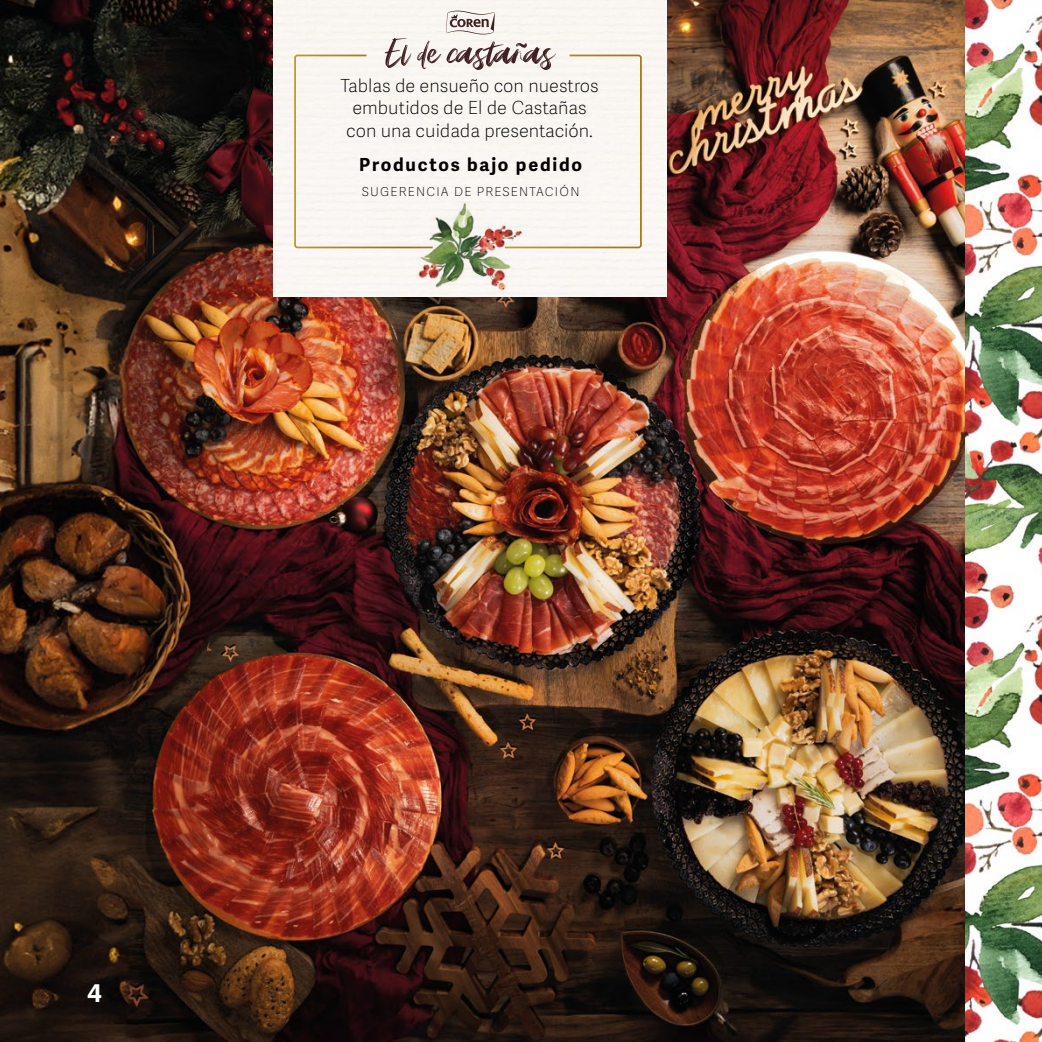
<style>
.page{position:relative;width:1042px;height:1042px;background:#fff}
.page>*{position:absolute;margin:0;border:0;box-sizing:border-box;transform-origin:0 0}
.t1{font:700 24.5px "Adelle Sans";color:#fff}
.t2{font:100 18.03px/22.8px "Adelle Sans";color:#010202;text-align:center}
.t3{font:700 18.03px "Adelle Sans";letter-spacing:.1em;color:#000}
.t4{font:100 12.25px "Adelle Sans";letter-spacing:.1em;color:#000}
</style>
<div class="page">
<img style="left:0;top:0;width:966px;height:1042px">
<img style="left:966px;top:0;width:76px;height:1042px">
<div style="left:273px;top:0;width:393px;height:296px;background:#faf6f2"></div>
<img style="left:416px;top:249px;width:111px;height:47px">
<div style="left:293px;top:11px;width:350px;height:238px;background:#faf6f2"></div>
<p class="t2" style="left:340px;top:74px;width:260px">Tablas de ensueño con nuestros embutidos de El de Castañas con una cuidada presentación.</p>
<p class="t3" style="left:359px;top:154px;width:225px">Productos bajo pedido</p>
<p class="t4" style="left:362px;top:184px;width:219px">SUGERENCIA DE PRESENTACIÓN</p>
<h1 class="t1" style="left:87px;top:978px;width:16px">4</h1>
</div>
